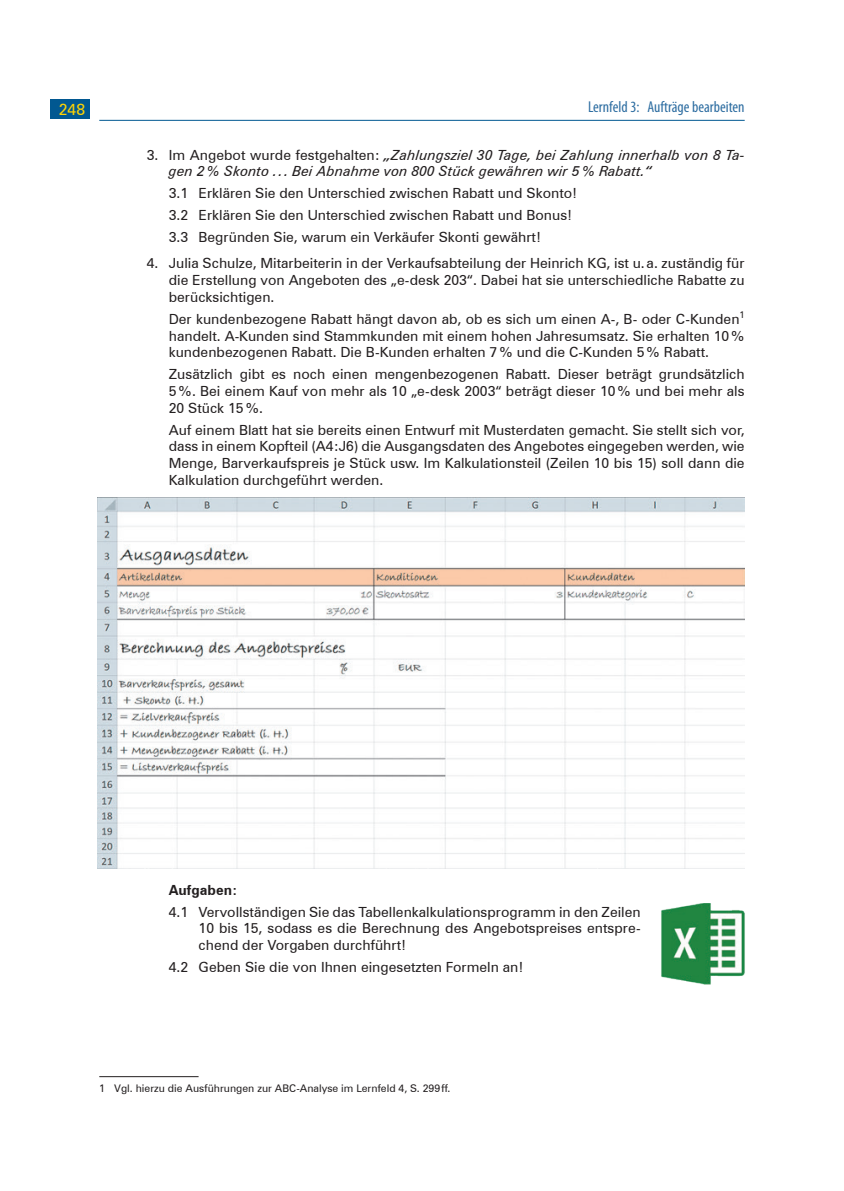
<style>
.page{position:relative;width:844px;height:1191px;background:#fff}
.page>*{position:absolute;margin:0;border:0;box-sizing:border-box;transform-origin:0 0}
.Kolumnentitel_links{font:condensed 15.75px "Myriad Pro";color:#2d6da1}
.t1{font:15.75px "Zurich BT";color:#fed304}
.Aufgaben_1_-Einzug{font:14px/16.8px "Zurich BT";color:#231f20;text-align:justify}
.Aufgaben_1_1{font:14px/16.8px "Zurich BT";color:#231f20;text-align:justify}
.Aufgaben_1{font:14px/16.8px "Zurich BT";color:#231f20;text-align:justify}
.Aufgaben_1-2{font:italic 14px/16.8px "Zurich BT";color:#231f20}
.Aufgaben_1_-Einzug-2{font:700 14px "Zurich BT";color:#231f20}
.t2{font:10.5px "Zurich BT";color:#231f20}
.s1{font-style:normal}
</style>
<div class="page">
<div style="left:50px;top:99px;width:39px;height:20px;background:#015891"></div>
<hr style="left:99px;top:120px;width:645px;height:1px;background:#015891">
<img style="left:97px;top:498px;width:647px;height:370px">
<hr style="left:99px;top:1076px;width:99px;height:1px;background:#231f20">
<img style="left:661px;top:903px;width:84px;height:81px">
<p class="t1" style="left:59px;top:100px;width:28px">248</p>
<p class="Kolumnentitel_links" style="left:588px;top:99px;width:158px">Lernfeld 3: Aufträge bearbeiten</p>
<p class="Aufgaben_1-2" style="left:169px;top:146px;width:577px;text-indent:-22px"><span class="s1">3. Im Angebot wurde festgehalten:</span> „Zahlungsziel 30 Tage, bei Zahlung innerhalb von 8 Ta&shy;gen 2% Skonto ... Bei Abnahme von 800 Stück gewähren wir 5% Rabatt.“</p>
<p class="Aufgaben_1_1" style="left:169px;top:185px;width:410px">3.1 Erklären Sie den Unterschied zwischen Rabatt und Skonto!</p>
<p class="Aufgaben_1_1" style="left:169px;top:206px;width:405px">3.2 Erklären Sie den Unterschied zwischen Rabatt und Bonus!</p>
<p class="Aufgaben_1_1" style="left:169px;top:228px;width:374px">3.3 Begründen Sie, warum ein Verkäufer Skonti gewährt!</p>
<p class="Aufgaben_1" style="left:169px;top:255px;width:577px;text-indent:-22px">4. Julia Schulze, Mitarbeiterin in der Verkaufsabteilung der Heinrich KG, ist u.a. zuständig für die Erstellung von Angeboten des „e-desk 203“. Dabei hat sie unterschiedliche Rabatte zu berücksichtigen.</p>
<p class="Aufgaben_1_-Einzug" style="left:169px;top:310px;width:577px">Der kundenbezogene Rabatt hängt davon ab, ob es sich um einen A-, B- oder C-Kunden<sup>1 </sup>handelt. A-Kunden sind Stammkunden mit einem hohen Jahresumsatz. Sie erhalten 10% kundenbezogenen Rabatt. Die B-Kunden erhalten 7% und die C-Kunden 5% Rabatt.</p>
<p class="Aufgaben_1_-Einzug" style="left:169px;top:365px;width:577px">Zusätzlich gibt es noch einen mengenbezogenen Rabatt. Dieser beträgt grundsätzlich 5%. Bei einem Kauf von mehr als 10 „e-desk 2003“ beträgt dieser 10% und bei mehr als 20 Stück 15%.</p>
<p class="Aufgaben_1_-Einzug" style="left:169px;top:421px;width:577px">Auf einem Blatt hat sie bereits einen Entwurf mit Musterdaten gemacht. Sie stellt sich vor, dass in einem Kopfteil (A4:J6) die Ausgangsdaten des Angebotes eingegeben werden, wie Menge, Barverkaufspreis je Stück usw. Im Kalkulationsteil (Zeilen 10 bis 15) soll dann die Kalkulation durchgeführt werden.</p>
<p class="Aufgaben_1_-Einzug-2" style="left:169px;top:881px;width:70px">Aufgaben:</p>
<p class="Aufgaben_1_1" style="left:198px;top:903px;width:443px;text-indent:-30px">4.1 Vervollständigen Sie das Tabellenkalkulationsprogramm in den Zeilen 10 bis 15, sodass es die Berechnung des Angebotspreises entspre&shy;chend der Vorgaben durchführt!</p>
<p class="Aufgaben_1_1" style="left:169px;top:958px;width:356px">4.2 Geben Sie die von Ihnen eingesetzten Formeln an!</p>
<p class="t2" style="left:99px;top:1081px;width:352px">1 Vgl. hierzu die Ausführungen zur ABC-Analyse im Lernfeld 4, S. 299ff.</p>
</div>
